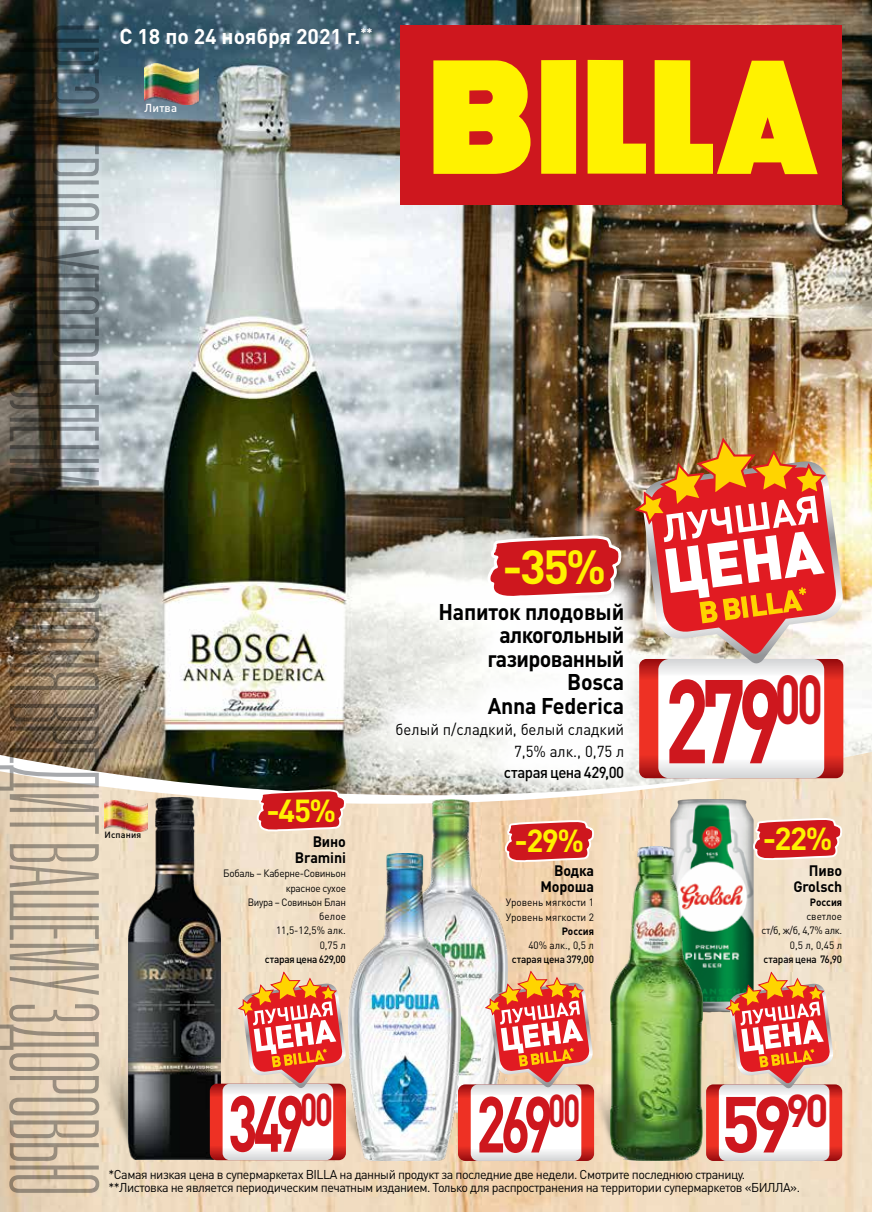
<style>
.page{position:relative;width:872px;height:1212px;background:#fff}
.page>*{position:absolute;margin:0;border:0;box-sizing:border-box;transform-origin:0 0}
.t1{font:700 117px "DIN Pro";color:#ce171e;scale:.7 1}
.t2{font:700 78px "DIN Pro";letter-spacing:-.1em;color:#ce171e;scale:.7 1}
.t3{font:700 78px "DIN Pro";letter-spacing:-.1em;color:#ce171e;scale:.93 1}
.t4{font:700 47.25px "DIN Pro";color:#fff200}
.t5{font:700 31.5px "DIN Pro";color:#fff200}
.t6{font:700 22.5px/23.7px "DIN Pro";letter-spacing:-.015em;color:#000;text-align:right;scale:.95 1}
.t7{font:700 21.15px "DIN Pro";color:#fff}
.t8{font:15.75px/21.3px "DIN Pro";color:#000;text-align:right;scale:.95 1}
.t9{font:500 15.75px "DIN Pro";letter-spacing:-.035em;color:#000;scale:.95 1}
.t10{font:700 15px/15.8px "DIN Pro";letter-spacing:-.01em;color:#000;text-align:right;scale:.95 1}
.t11{font:12.75px/12.8px "DIN Pro";letter-spacing:-.04em;color:#000}
.t12{font:500 11.55px "DIN Pro";letter-spacing:.015em;color:#fff}
.t13{font:10.5px/14.2px "DIN Pro";letter-spacing:-.03em;color:#000;text-align:right;scale:.95 1}
.t14{font:10.5px/14.2px "DIN Pro";color:#000;text-align:right;scale:.95 1}
.t15{font:500 10.5px "DIN Pro";letter-spacing:-.02em;color:#000;scale:.95 1}
.t16{font:700 10.5px "DIN Pro";color:#000;scale:.95 1}
.t17{font:500 9px "DIN Pro";letter-spacing:.015em;color:#000}
</style>
<div class="page">
<img style="left:0;top:804px;width:872px;height:408px">
<img style="left:0;top:0;width:872px;height:795px">
<div style="left:400px;top:26px;width:442px;height:179px;background:#ce171e"></div>
<div style="left:541px;top:60px;width:35px;height:114px;background:#fff200"></div>
<svg style="left:587px;top:60px;width:59px;height:114px"></svg>
<svg style="left:654px;top:60px;width:163px;height:114px"></svg>
<svg style="left:433px;top:60px;width:97px;height:114px;background:#f8d603"></svg>
<div style="left:667px;top:799px;width:89px;height:215px;background:#000;opacity:.75"></div>
<img style="left:594px;top:1066px;width:16px;height:94px">
<img style="left:610px;top:846px;width:93px;height:315px">
<svg style="left:145px;top:104px;width:54px;height:2px"></svg>
<img style="left:145px;top:64px;width:54px;height:40px">
<svg style="left:370px;top:563px;width:263px;height:232px"></svg>
<svg style="left:486px;top:533px;width:135px;height:71px"></svg>
<svg style="left:706px;top:971px;width:136px;height:190px"></svg>
<img style="left:633px;top:435px;width:210px;height:428px">
<img style="left:99px;top:1026px;width:103px;height:135px">
<img style="left:128px;top:797px;width:92px;height:362px">
<img style="left:256px;top:676px;width:90px;height:159px">
<svg style="left:105px;top:832px;width:42px;height:1px"></svg>
<img style="left:105px;top:800px;width:42px;height:32px">
<svg style="left:210px;top:971px;width:136px;height:189px"></svg>
<img style="left:394px;top:799px;width:114px;height:171px">
<img style="left:332px;top:1069px;width:85px;height:98px">
<img style="left:349px;top:853px;width:111px;height:308px">
<svg style="left:504px;top:707px;width:90px;height:158px"></svg>
<svg style="left:458px;top:970px;width:136px;height:191px"></svg>
<img style="left:0;top:26px;width:99px;height:1167px">
<h3 class="t7" style="left:119px;top:22px;width:254px">С 18 по 24 ноября 2021 г.<sup>**</sup></h3>
<p class="t12" style="left:145px;top:100px;width:34px">Литва</p>
<h3 class="t4" style="left:502px;top:535px;width:105px">-35%</h3>
<h3 class="t6" style="left:438px;top:599px;width:197px">Напиток плодовый алкогольный газированный<br>Bosca<br>Anna Federica</h3>
<p class="t8" style="left:395px;top:718px;width:242px">белый п/сладкий, белый сладкий<br>7,5% алк., 0,75 л</p>
<p class="t9" style="left:504px;top:762px;width:128px">старая цена 429,00</p>
<h3 class="t5" style="left:266px;top:789px;width:71px">-45%</h3>
<p class="t10" style="left:295px;top:833px;width:55px">Вино<br>Bramini</p>
<p class="t13" style="left:223px;top:866px;width:131px">Бобаль – Каберне-Совиньон красное сухое<br>Виура – Совиньон Блан белое<br>11,5-12,5% алк.<br>0,75 л</p>
<p class="t15" style="left:265px;top:952px;width:87px">старая цена 629,00</p>
<p class="t17" style="left:105px;top:828px;width:38px">Испания</p>
<h3 class="t5" style="left:514px;top:819px;width:71px">-29%</h3>
<p class="t10" style="left:540px;top:862px;width:58px">Водка<br>Мороша</p>
<p class="t14" style="left:506px;top:895px;width:94px;text-align:left">Уровень мягкости 1<br>Уровень мягкости 2</p>
<p class="t16" style="left:562px;top:924px;width:35px">Россия</p>
<p class="t13" style="left:528px;top:938px;width:71px">40% алк., 0,5 л</p>
<p class="t15" style="left:512px;top:952px;width:88px">старая цена 379,00</p>
<h1 class="t1" style="left:664px;top:641px;width:228px">279<sup>00</sup></h1>
<h3 class="t5" style="left:762px;top:817px;width:71px">-22%</h3>
<p class="t10" style="left:793px;top:862px;width:53px">Пиво<br>Grolsch</p>
<p class="t16" style="left:810px;top:895px;width:35px">Россия</p>
<p class="t14" style="left:761px;top:909px;width:86px">светлое<br>ст/б, ж/б, 4,7% алк.<br>0,5 л, 0,45 л</p>
<p class="t15" style="left:763px;top:952px;width:84px">старая цена 76,90</p>
<h2 class="t2" style="left:228px;top:1070px;width:150px">349<sup>00</sup></h2>
<h2 class="t2" style="left:476px;top:1071px;width:150px">269<sup>00</sup></h2>
<h2 class="t3" style="left:721px;top:1071px;width:117px">59<sup>90</sup></h2>
<p class="t11" style="left:108px;top:1168px;width:693px">*Самая низкая цена в супермаркетах BILLA на данный продукт за последние две недели. Смотрите последнюю страницу. **Листовка не является периодическим печатным изданием. Только для распространения на территории супермаркетов «БИЛЛА».</p>
</div>
